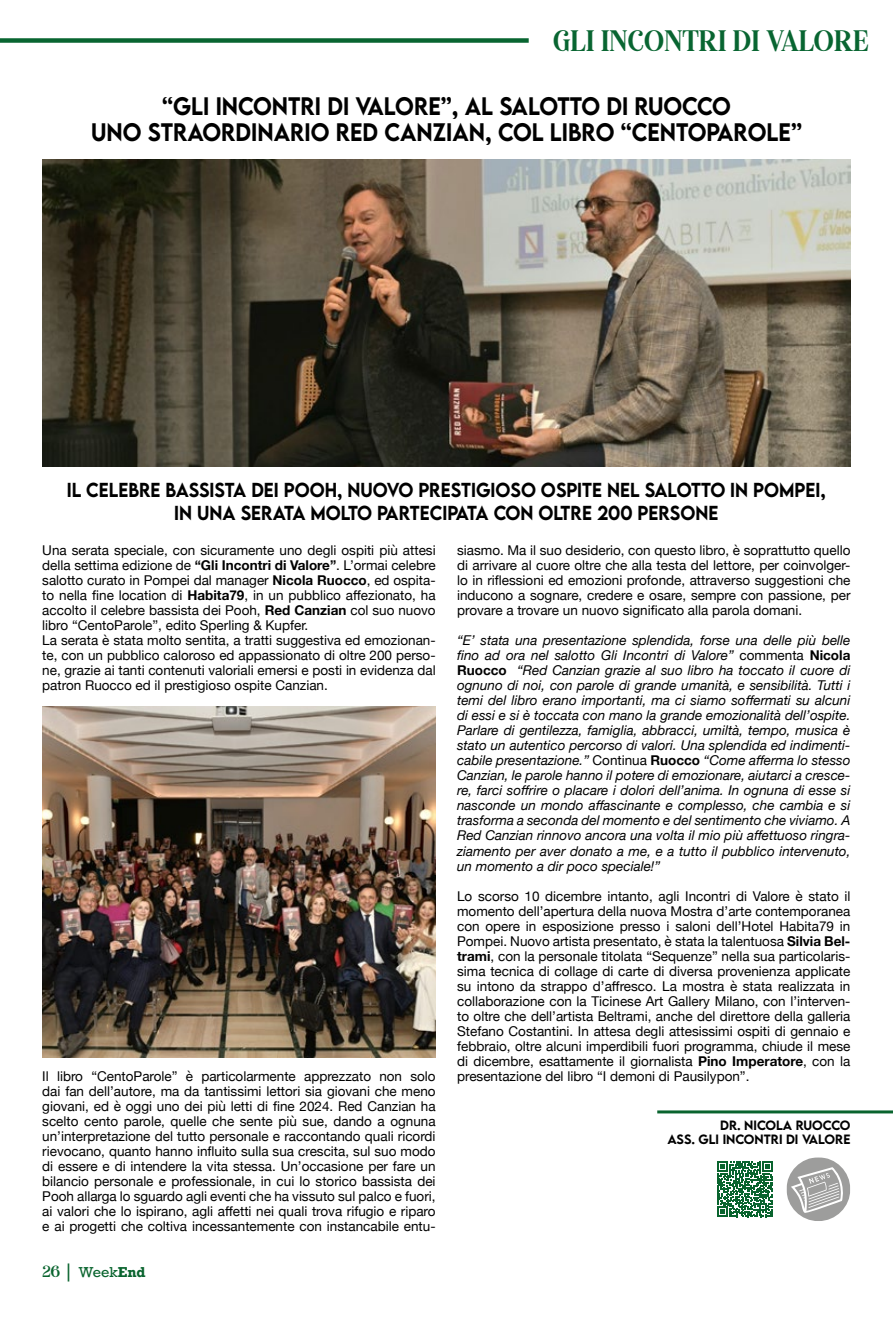
<style>
.page{position:relative;width:893px;height:1319px;background:#fff}
.page>*{position:absolute;margin:0;border:0;box-sizing:border-box;transform-origin:0 0}
.t1{font:33px "Mandalika DEMO";color:#086531}
.t2{font:500 22.5px "LEMONMILK";color:#000;scale:.94 1}
.t3{font:500 18px "LEMONMILK";color:#000;scale:.94 1}
.t4{font:13.5px/15px "Helvetica Neue";color:#000;text-align:justify}
.t5{font:italic 13.5px/15px "Helvetica Neue";color:#000;text-align:justify}
.t6{font:13.5px "Rockwell";color:#09642e}
.t7{font:500 12px "LEMONMILK";color:#000}
.s1{font-weight:700}
.s2{font-family:"Mandalika DEMO";font-size:18px}
.s3{font-size:18px}
.s4{font-style:normal}
.s5{font-weight:700;font-style:normal}
</style>
<div class="page">
<svg style="left:717px;top:1161px;width:56px;height:55px"></svg>
<div style="left:0;top:38px;width:529px;height:5px;background:#086531"></div>
<svg style="left:786px;top:1157px;width:64px;height:63px"></svg>
<img style="left:43px;top:160px;width:807px;height:306px">
<hr style="left:657px;top:1110px;width:236px;height:3px;background:#09642e">
<img style="left:42px;top:706px;width:394px;height:351px">
<h1 class="t1" style="left:553px;top:21px;width:318px">GLI INCONTRI DI VALORE</h1>
<h2 class="t2" style="left:162px;top:91px;width:82px">“GLI INCON</h2>
<h2 class="t2" style="left:288px;top:91px;width:88px">TRI DI VALO</h2>
<h2 class="t2" style="left:414px;top:91px;width:121px">RE”, AL SALO</h2>
<h2 class="t2" style="left:557px;top:91px;width:100px">TTO DI RUOCCO</h2>
<h2 class="t2" style="left:91px;top:117px;width:19px">UNO</h2>
<h2 class="t2" style="left:148px;top:117px;width:216px">STRAORDINARIO RED</h2>
<h2 class="t2" style="left:384px;top:117px;width:138px">CANZIAN, COL</h2>
<h2 class="t2" style="left:550px;top:117px;width:227px">LIBRO “CENTOPAROLE</h2>
<h2 class="t2" style="left:791px;top:117px;width:13px">”</h2>
<h3 class="t3" style="left:67px;top:478px;width:33px">IL CELEB</h3>
<h3 class="t3" style="left:139px;top:478px;width:41px">RE BASS</h3>
<h3 class="t3" style="left:210px;top:478px;width:107px">ISTA DE I POOH</h3>
<h3 class="t3" style="left:337px;top:478px;width:26px">, NUO</h3>
<h3 class="t3" style="left:387px;top:478px;width:131px">VO PRESTIGIOSO</h3>
<h3 class="t3" style="left:541px;top:478px;width:83px">OSPITE NEL</h3>
<h3 class="t3" style="left:645px;top:478px;width:14px">SALO</h3>
<h3 class="t3" style="left:691px;top:478px;width:145px">TTO IN POMPEI,</h3>
<h3 class="t3" style="left:174px;top:500px;width:39px">IN UNA</h3>
<h3 class="t3" style="left:241px;top:500px;width:284px">SE RATA MOLTO PA RTEC IPATA CON</h3>
<h3 class="t3" style="left:539px;top:500px;width:154px">OLTRE 200 PE RSONE</h3>
<p class="t4" style="left:42px;top:543px;width:395px;text-align:left">Una serata speciale, con sicuramente uno degli ospiti più attesi della settima edizione de <span class="s1">“Gli Incontri di Valore”</span>. L’ormai celebre salotto curato in Pompei dal manager <span class="s1">Nicola Ruocco</span>, ed ospita&shy;to nella fine location di <span class="s1">Habita79</span>, in un pubblico affezionato, ha accolto il celebre bassista dei Pooh, <span class="s1">Red Canzian</span> col suo nuovo libro “CentoParole”, edito Sperling &amp; Kupfer.<br>La serata è stata molto sentita, a tratti suggestiva ed emozionan&shy;te, con un pubblico caloroso ed appassionato di oltre 200 perso&shy;ne, grazie ai tanti contenuti valoriali emersi e posti in evidenza dal patron Ruocco ed il prestigioso ospite Canzian.</p>
<p class="t4" style="left:42px;top:1068px;width:395px">Il libro “CentoParole” è particolarmente apprezzato non solo dai fan dell’autore, ma da tantissimi lettori sia giovani che meno giovani, ed è oggi uno dei più letti di fine 2024. Red Canzian ha scelto cento parole, quelle che sente più sue, dando a ognuna un’interpretazione del tutto personale e raccontando quali ricordi rievocano, quanto hanno influito sulla sua crescita, sul suo modo di essere e di intendere la vita stessa. Un’occasione per fare un bilancio personale e professionale, in cui lo storico bassista dei Pooh allarga lo sguardo agli eventi che ha vissuto sul palco e fuori, ai valori che lo ispirano, agli affetti nei quali trova rifugio e riparo e ai progetti che coltiva incessantemente con instancabile entu-</p>
<p class="t6" style="left:43px;top:1263px;width:105px"><span class="s2">26</span> <span class="s3">|</span> Week<span class="s1">End</span></p>
<p class="t4" style="left:457px;top:543px;width:395px">siasmo. Ma il suo desiderio, con questo libro, è soprattutto quello di arrivare al cuore oltre che alla testa del lettore, per coinvolger&shy;lo in riflessioni ed emozioni profonde, attraverso suggestioni che inducono a sognare, credere e osare, sempre con passione, per provare a trovare un nuovo significato alla parola domani.</p>
<p class="t5" style="left:457px;top:633px;width:395px">“E’ stata una presentazione splendida, forse una delle più belle fino ad ora nel salotto Gli Incontri di Valore” <span class="s4">commenta</span> <span class="s5">Nicola Ruocco</span> “Red Canzian grazie al suo libro ha toccato il cuore di ognuno di noi, con parole di grande umanità, e sensibilità. Tutti i temi del libro erano importanti, ma ci siamo soffermati su alcuni di essi e si è toccata con mano la grande emozionalità dell’ospite.<br>Parlare di gentilezza, famiglia, abbracci, umiltà, tempo, musica è stato un autentico percorso di valori. Una splendida ed indimenti&shy;cabile presentazione.” <span class="s4">Continua</span> <span class="s5">Ruocco</span> “Come afferma lo stesso Canzian, le parole hanno il potere di emozionare, aiutarci a cresce&shy;re, farci soffrire o placare i dolori dell’anima. In ognuna di esse si nasconde un mondo affascinante e complesso, che cambia e si trasforma a seconda del momento e del sentimento che viviamo. A Red Canzian rinnovo ancora una volta il mio più affettuoso ringra&shy;ziamento per aver donato a me, e a tutto il pubblico intervenuto, un momento a dir poco speciale!”</p>
<p class="t4" style="left:457px;top:888px;width:395px">Lo scorso 10 dicembre intanto, agli Incontri di Valore è stato il momento dell’apertura della nuova Mostra d’arte contemporanea con opere in esposizione presso i saloni dell’Hotel Habita79 in Pompei. Nuovo artista presentato, è stata la talentuosa <span class="s1">Silvia Bel&shy;trami</span>, con la personale titolata “Sequenze” nella sua particolaris&shy;sima tecnica di collage di carte di diversa provenienza applicate su intono da strappo d’affresco. La mostra è stata realizzata in collaborazione con la Ticinese Art Gallery Milano, con l’interven&shy;to oltre che dell’artista Beltrami, anche del direttore della galleria Stefano Costantini. In attesa degli attesissimi ospiti di gennaio e febbraio, oltre alcuni imperdibili fuori programma, chiude il mese di dicembre, esattamente il giornalista <span class="s1">Pino Imperatore</span>, con la presentazione del libro “I demoni di Pausilypon”.</p>
<p class="t7" style="left:720px;top:1117px;width:47px">DR. NICOLA</p>
<p class="t7" style="left:796px;top:1117px;width:18px">RUOCCO</p>
<p class="t7" style="left:667px;top:1131px;width:9px">ASS</p>
<p class="t7" style="left:691px;top:1131px;width:45px">. GLI INCON</p>
<p class="t7" style="left:764px;top:1131px;width:55px">TRI DI VALO</p>
<p class="t7" style="left:835px;top:1131px;width:15px">RE</p>
</div>
